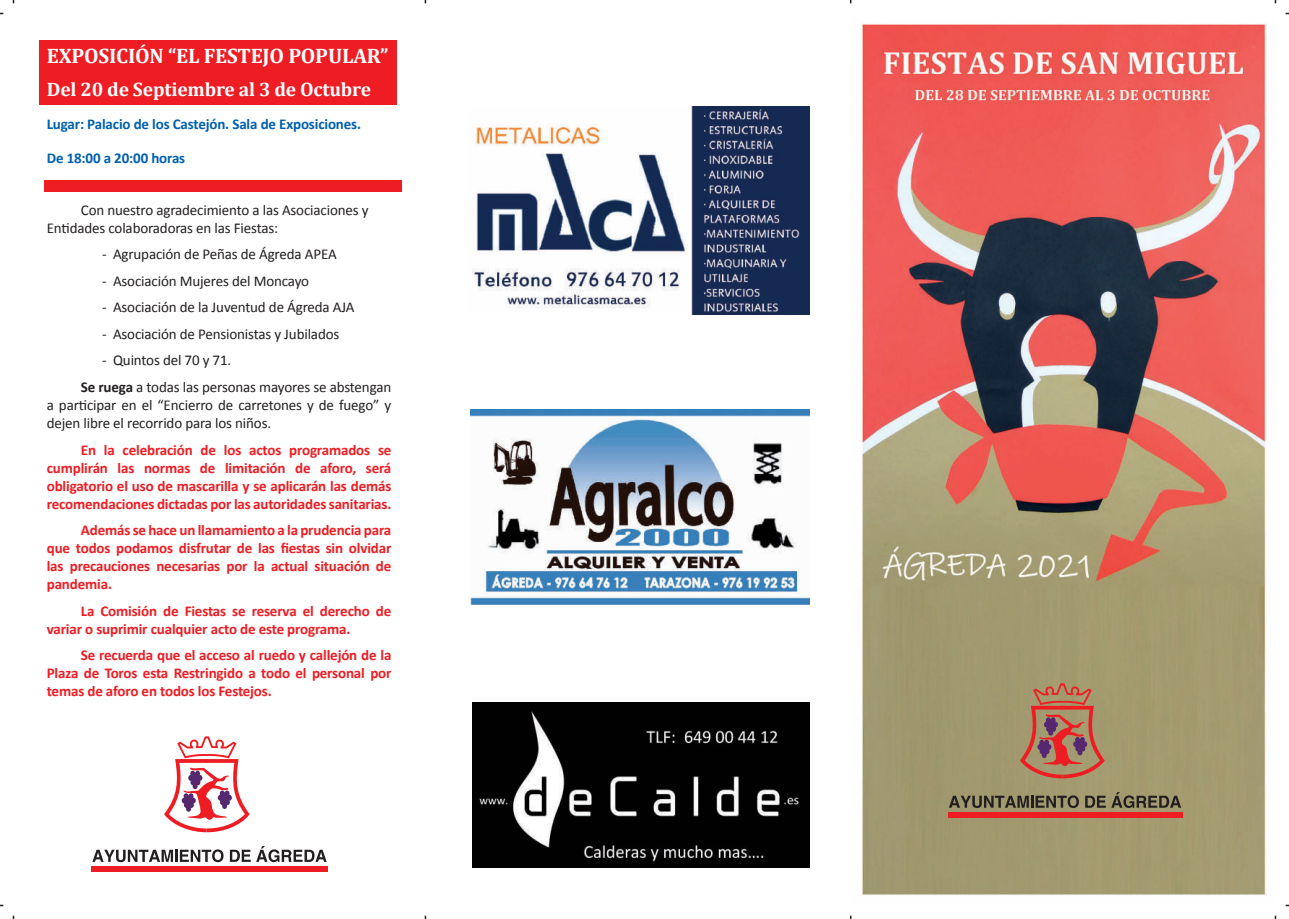
<style>
.page{position:relative;width:1289px;height:919px;background:#fff}
.page>*{position:absolute;margin:0;border:0;box-sizing:border-box;transform-origin:0 0}
.t1{font:700 21px "Cambria";letter-spacing:-.01em;color:#fff}
.t2{font:700 19.5px "Cambria";letter-spacing:-.01em;color:#fff}
.t3{font:700 15px/18px "Calibri";letter-spacing:-.01em;color:#ee1d23;text-align:justify}
.t4{font:15px/18px "Calibri";letter-spacing:-.01em;color:#231f20}
.t5{font:700 15px "Calibri";letter-spacing:-.01em;color:#0160ae}
.s1{font-weight:700}
</style>
<div class="page">
<div style="left:39px;top:40px;width:357px;height:65px;background:#ee1d23"></div>
<svg style="left:164px;top:736px;width:86px;height:96px"></svg>
<svg style="left:92px;top:849px;width:131px;height:13px"></svg>
<svg style="left:230px;top:846px;width:97px;height:16px"></svg>
<div style="left:91px;top:866px;width:237px;height:6px;background:#ee1d23"></div>
<img style="left:472px;top:106px;width:337px;height:209px">
<img style="left:472px;top:702px;width:337px;height:165px">
<img style="left:470px;top:409px;width:339px;height:195px">
<img style="left:862px;top:24px;width:405px;height:872px">
<svg style="left:1019px;top:683px;width:85px;height:95px"></svg>
<svg style="left:948px;top:795px;width:130px;height:13px"></svg>
<svg style="left:1085px;top:795px;width:20px;height:12px"></svg>
<svg style="left:1111px;top:792px;width:70px;height:16px"></svg>
<div style="left:947px;top:812px;width:235px;height:5px;background:#ee1d23"></div>
<div style="left:45px;top:180px;width:357px;height:11px;background:#ee1d23"></div>
<h1 class="t1" style="left:47px;top:43px;width:343px">EXPOSICIÓN “EL FESTEJO POPULAR”</h1>
<h2 class="t2" style="left:47px;top:78px;width:326px">Del 20 de Septiembre al 3 de Octubre</h2>
<p class="t5" style="left:47px;top:115px;width:316px">Lugar: Palacio de los Castejón. Sala de Exposiciones.</p>
<p class="t5" style="left:47px;top:148px;width:140px">De 18:00 a 20:00 horas</p>
<p class="t4" style="left:47px;top:200px;width:323px;text-indent:34px">Con nuestro agradecimiento a las Asociaciones y<br>Entidades colaboradoras en las Fiestas:</p>
<p class="t4" style="left:102px;top:245px;width:236px">- Agrupación de Peñas de Ágreda APEA</p>
<p class="t4" style="left:102px;top:271px;width:208px">- Asociación Mujeres del Moncayo</p>
<p class="t4" style="left:102px;top:298px;width:254px">- Asociación de la Juventud de Ágreda AJA</p>
<p class="t4" style="left:102px;top:324px;width:239px">- Asociación de Pensionistas y Jubilados</p>
<p class="t4" style="left:81px;top:346px;width:312px;line-height:26.5px;text-indent:21px">- Quintos del 70 y 71.<br><span class="s1">Se ruega</span> a todas las personas mayores se abstengan</p>
<p class="t4" style="left:47px;top:395px;width:346px">a participar en el “Encierro de carretones y de fuego” y dejen libre el recorrido para los niños.</p>
<p class="t3" style="left:47px;top:440px;width:346px;text-indent:34px">En la celebración de los actos programados se cumplirán las normas de limitación de aforo, será obligatorio el uso de mascarilla y se aplicarán las demás recomendaciones dictadas por las autoridades sanitarias.</p>
<p class="t3" style="left:47px;top:520px;width:346px;text-indent:34px">Además se hace un llamamiento a la prudencia para que todos podamos disfrutar de las fiestas sin olvidar las precauciones necesarias por la actual situación de pandemia.</p>
<p class="t3" style="left:47px;top:601px;width:346px;text-indent:34px">La Comisión de Fiestas se reserva el derecho de variar o suprimir cualquier acto de este programa.</p>
<p class="t3" style="left:47px;top:645px;width:346px;text-indent:34px">Se recuerda que el acceso al ruedo y callejón de la Plaza de Toros esta Restringido a todo el personal por temas de aforo en todos los Festejos.</p>
</div>
